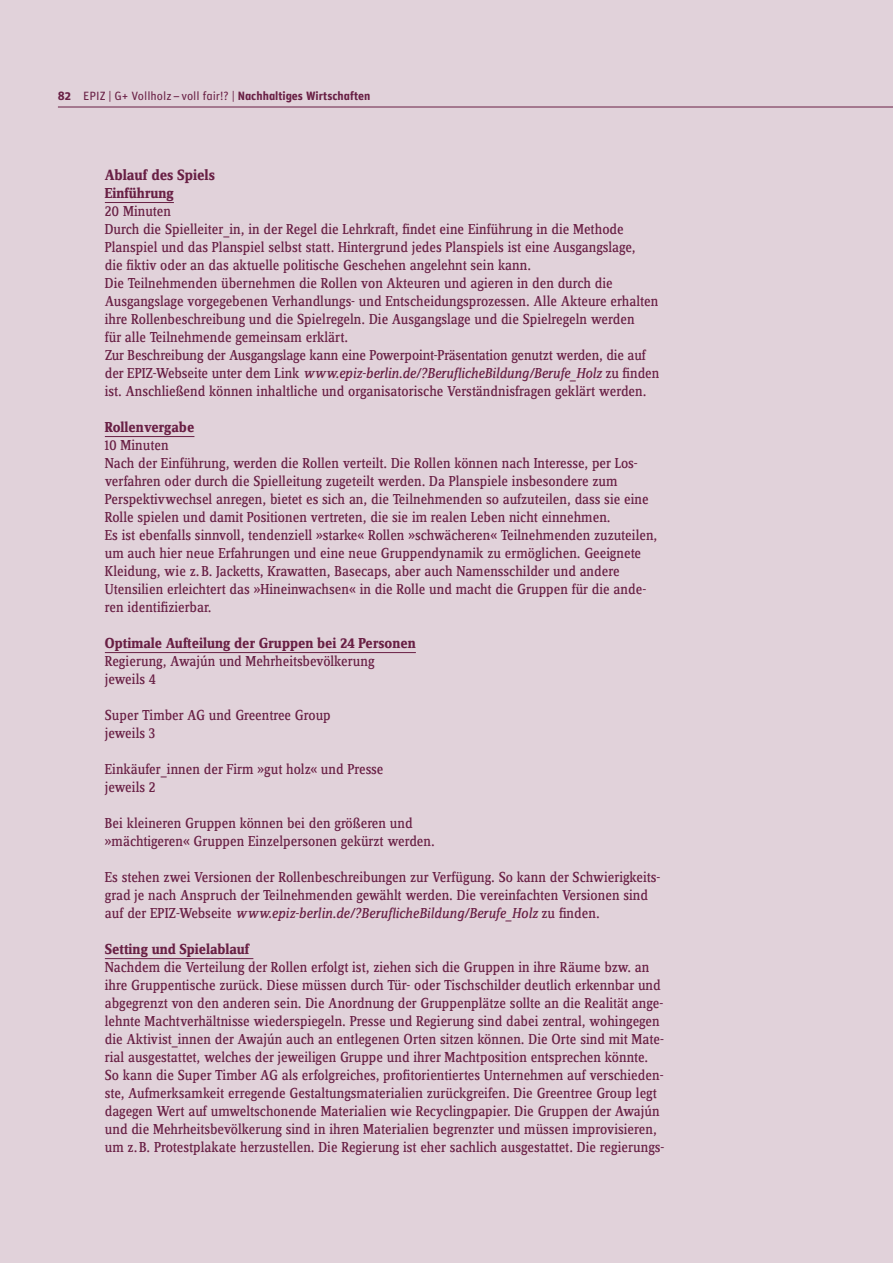
<style>
.page{position:relative;width:893px;height:1263px;background:#e1d2da}
.page>*{position:absolute;margin:0;border:0;box-sizing:border-box;transform-origin:0 0}
.t1{font:700 15.45px "Zine Serif Dis";letter-spacing:-.005em;color:#692045}
.t2{font:15px/18px "Zine Serif Dis";color:#692045}
.t3{font:700 15px "Zine Serif Dis";color:#692045}
.t4{font:12px "Unit Regular Alternate";color:#692045}
.s1{font-family:"Unit Bold Alternate"}
.s2{font-style:italic}
</style>
<div class="page">
<hr style="left:58px;top:107px;width:835px;height:1px;background:#692045">
<hr style="left:105px;top:202px;width:69px;height:1px;background:#692045">
<hr style="left:105px;top:436px;width:89px;height:1px;background:#692045">
<hr style="left:105px;top:652px;width:311px;height:1px;background:#692045">
<hr style="left:105px;top:958px;width:148px;height:1px;background:#692045">
<p class="t4" style="left:58px;top:89px;width:314px"><span class="s1">82</span> EPIZ | G+ Vollholz–voll fair!? | <span class="s1">Nachhaltiges Wirtschaften</span></p>
<p class="t1" style="left:105px;top:167px;width:112px">Ablauf des Spiels</p>
<p class="t3" style="left:105px;top:185px;width:71px">Einführung</p>
<p class="t2" style="left:105px;top:203px;width:556px">20 Minuten<br>Durch die Spielleiter_in, in der Regel die Lehrkraft, findet eine Einführung in die Methode Planspiel und das Planspiel selbst statt. Hintergrund jedes Planspiels ist eine Ausgangslage,<br>die fiktiv oder an das aktuelle politische Geschehen angelehnt sein kann.<br>Die Teilnehmenden übernehmen die Rollen von Akteuren und agieren in den durch die Ausgangslage vorgegebenen Verhandlungs- und Entscheidungsprozessen. Alle Akteure erhalten ihre Rollenbeschreibung und die Spielregeln. Die Ausgangslage und die Spielregeln werden<br>für alle Teilnehmende gemeinsam erklärt.<br>Zur Beschreibung der Ausgangslage kann eine Powerpoint-Präsentation genutzt werden, die auf der EPIZ-Webseite unter dem Link <span class="s2">www.epiz-berlin.de/?BeruflicheBildung/Berufe_Holz</span> zu finden ist. Anschließend können inhaltliche und organisatorische Verständnisfragen geklärt werden.</p>
<p class="t3" style="left:105px;top:419px;width:91px">Rollenvergabe</p>
<p class="t2" style="left:105px;top:437px;width:554px">10 Minuten<br>Nach der Einführung, werden die Rollen verteilt. Die Rollen können nach Interesse, per Los&shy;verfahren oder durch die Spielleitung zugeteilt werden. Da Planspiele insbesondere zum Perspektivwechsel anregen, bietet es sich an, die Teilnehmenden so aufzuteilen, dass sie eine Rolle spielen und damit Positionen vertreten, die sie im realen Leben nicht einnehmen.<br>Es ist ebenfalls sinnvoll, tendenziell »starke« Rollen »schwächeren« Teilnehmenden zuzuteilen, um auch hier neue Erfahrungen und eine neue Gruppendynamik zu ermöglichen. Geeignete Kleidung, wie z.B. Jacketts, Krawatten, Basecaps, aber auch Namensschilder und andere Utensilien erleichtert das »Hineinwachsen« in die Rolle und macht die Gruppen für die ande&shy;ren identifizierbar.</p>
<p class="t3" style="left:105px;top:635px;width:312px">Optimale Aufteilung der Gruppen bei 24 Personen</p>
<p class="t2" style="left:105px;top:653px;width:271px">Regierung, Awajún und Mehrheitsbevölkerung jeweils 4</p>
<p class="t2" style="left:105px;top:707px;width:227px">Super Timber AG und Greentree Group jeweils 3</p>
<p class="t2" style="left:105px;top:761px;width:280px">Einkäufer_innen der Firm »gut holz« und Presse jeweils 2</p>
<p class="t2" style="left:105px;top:815px;width:332px">Bei kleineren Gruppen können bei den größeren und »mächtigeren« Gruppen Einzelpersonen gekürzt werden.</p>
<p class="t2" style="left:105px;top:869px;width:557px">Es stehen zwei Versionen der Rollenbeschreibungen zur Verfügung. So kann der Schwierigkeits&shy;grad je nach Anspruch der Teilnehmenden gewählt werden. Die vereinfachten Versionen sind auf der EPIZ-Webseite <span class="s2">www.epiz-berlin.de/?BeruflicheBildung/Berufe_Holz</span> zu finden.</p>
<p class="t3" style="left:105px;top:941px;width:147px">Setting und Spielablauf</p>
<p class="t2" style="left:105px;top:959px;width:561px">Nachdem die Verteilung der Rollen erfolgt ist, ziehen sich die Gruppen in ihre Räume bzw. an ihre Gruppentische zurück. Diese müssen durch Tür- oder Tischschilder deutlich erkennbar und abgegrenzt von den anderen sein. Die Anordnung der Gruppenplätze sollte an die Realität ange&shy;lehnte Machtverhältnisse wiederspiegeln. Presse und Regierung sind dabei zentral, wohingegen die Aktivist_innen der Awajún auch an entlegenen Orten sitzen können. Die Orte sind mit Mate&shy;rial ausgestattet, welches der jeweiligen Gruppe und ihrer Machtposition entsprechen könnte.<br>So kann die Super Timber AG als erfolgreiches, profitorientiertes Unternehmen auf verschieden&shy;ste, Aufmerksamkeit erregende Gestaltungsmaterialien zurückgreifen. Die Greentree Group legt dagegen Wert auf umweltschonende Materialien wie Recyclingpapier. Die Gruppen der Awajún und die Mehrheitsbevölkerung sind in ihren Materialien begrenzter und müssen improvisieren, um z.B. Protestplakate herzustellen. Die Regierung ist eher sachlich ausgestattet. Die regierungs-</p>
</div>
